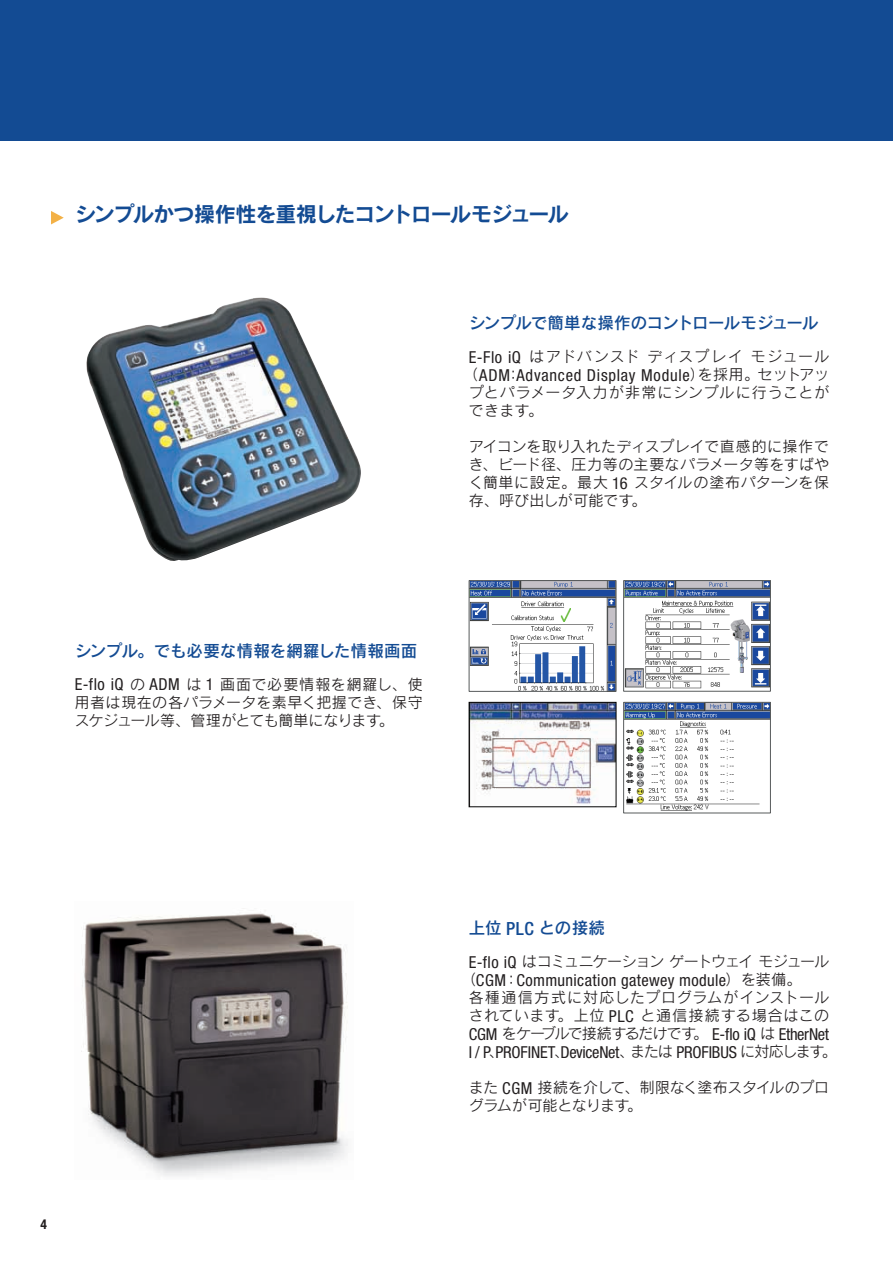
<style>
.page{position:relative;width:893px;height:1263px;background:#fff}
.page>*{position:absolute;margin:0;border:0;box-sizing:border-box;transform-origin:0 0}
.t1{font:21px "Rodin Pro B";letter-spacing:-.06em;color:#134b93}
.t2{font:condensed 16.5px/18px "Helvetica Neue LT Std";letter-spacing:-.015em;color:#231f20}
.t3{font:condensed 16.5px "Helvetica Neue LT Std";letter-spacing:.045em;color:#231f20}
.t4{font:condensed 16.5px "Helvetica Neue LT Std";letter-spacing:.02em;color:#231f20}
.t5{font:16.5px "Rodin Pro DB";letter-spacing:-.01em;color:#134b93}
.t6{font:16.5px "Rodin Pro DB";letter-spacing:-.04em;color:#134b93}
.t7{font:15px/18px "Rodin Pro M";letter-spacing:.015em;color:#231f20;text-align:justify}
.t8{font:15px/18px "Rodin Pro M";letter-spacing:.045em;color:#231f20}
.t9{font:15px/18px "Rodin Pro M";letter-spacing:-.03em;color:#231f20}
.t10{font:15px/18px "Rodin Pro M";letter-spacing:.05em;color:#231f20}
.t11{font:15px "Rodin Pro M";letter-spacing:-.065em;color:#231f20}
.t12{font:15px "Rodin Pro M";letter-spacing:.06em;color:#231f20}
.t13{font:700 condensed 13.5px "Helvetica Neue LT Std";color:#231f20}
.s1{font-family:"Helvetica Neue LT Std";font-stretch:condensed;font-size:16.5px}
.s2{font-family:"Rodin Pro M";font-stretch:normal;font-size:15px}
.s3{font-family:"Helvetica Neue LT Std";font-weight:500;font-stretch:condensed;font-size:18.15px}
</style>
<div class="page">
<div style="left:0;top:0;width:893px;height:140px;background:#134b93"></div>
<img style="left:86px;top:297px;width:275px;height:264px">
<img style="left:81px;top:908px;width:267px;height:268px">
<img style="left:471px;top:582px;width:143px;height:108px">
<div style="left:469px;top:580px;width:147px;height:112px;border:1px solid #585b5c"></div>
<img style="left:625px;top:582px;width:144px;height:107px">
<div style="left:623px;top:580px;width:148px;height:112px;border:1px solid #585b5c"></div>
<img style="left:471px;top:704px;width:143px;height:100px">
<div style="left:469px;top:702px;width:147px;height:105px;border:1px solid #030303"></div>
<img style="left:625px;top:704px;width:144px;height:107px">
<div style="left:623px;top:702px;width:148px;height:111px;border:1px solid #585b5c"></div>
<svg style="left:51px;top:211px;width:13px;height:13px"></svg>
<h1 class="t1" style="left:75px;top:200px;width:495px">シンプルかつ操作性を重視したコントロールモジュール</h1>
<p class="t6" style="left:469px;top:312px;width:351px">シンプルで簡単な操作のコントロールモジュール</p>
<p class="t12" style="left:469px;top:347px;width:362px"><span class="s1">E-Flo iQ</span> はアドバンスドディスプレイモジュール</p>
<p class="t3" style="left:463px;top:365px;width:368px"><span class="s2">（</span>ADM<span class="s2">：</span>Advanced Display Module<span class="s2">）を採用。セットアッ</span></p>
<p class="t10" style="left:469px;top:383px;width:362px">プとパラメータ入力が非常にシンプルに行うことができます。</p>
<p class="t7" style="left:469px;top:437px;width:362px">アイコンを取り入れたディスプレイで直感的に操作でき、ビード径、圧力等の主要なパラメータ等をすばやく簡単に設定。最大 <span class="s1">16</span> スタイルの塗布パターンを保存、呼び出しが可能です。</p>
<p class="t5" style="left:75px;top:639px;width:344px">シンプル。でも必要な情報を網羅した情報画面</p>
<p class="t7" style="left:75px;top:674px;width:349px"><span class="s1">E-flo iQ</span> の <span class="s1">ADM</span> は <span class="s1">1</span> 画面で必要情報を網羅し、使用者は現在の各パラメータを素早く把握でき、保守スケジュール等、管理がとても簡単になります。</p>
<p class="t13" style="left:41px;top:1216px;width:8px">4</p>
<p class="t5" style="left:469px;top:917px;width:138px">上位 <span class="s3">PLC</span> との接続</p>
<p class="t11" style="left:469px;top:952px;width:362px"><span class="s1">E-flo iQ</span> はコミュニケーションゲートウェイモジュール</p>
<p class="t4" style="left:461px;top:970px;width:342px"><span class="s2">（</span>CGM<span class="s2">：</span>Communication gatewey module<span class="s2">）を装備。</span></p>
<p class="t8" style="left:469px;top:988px;width:362px">各種通信方式に対応したプログラムがインストールされています。上位 <span class="s1">PLC</span> と通信接続する場合はこの</p>
<p class="t2" style="left:469px;top:1025px;width:369px">CGM <span class="s2">をケーブルで接続するだけです。</span> E-flo iQ <span class="s2">は</span> EtherNet<br>I / P<span class="s2">、</span>PROFINET<span class="s2">、</span>DeviceNet<span class="s2">、または</span> PROFIBUS <span class="s2">に対応します。</span></p>
<p class="t9" style="left:469px;top:1078px;width:362px">また <span class="s1">CGM</span> 接続を介して、制限なく塗布スタイルのプログラムが可能となります。</p>
</div>
